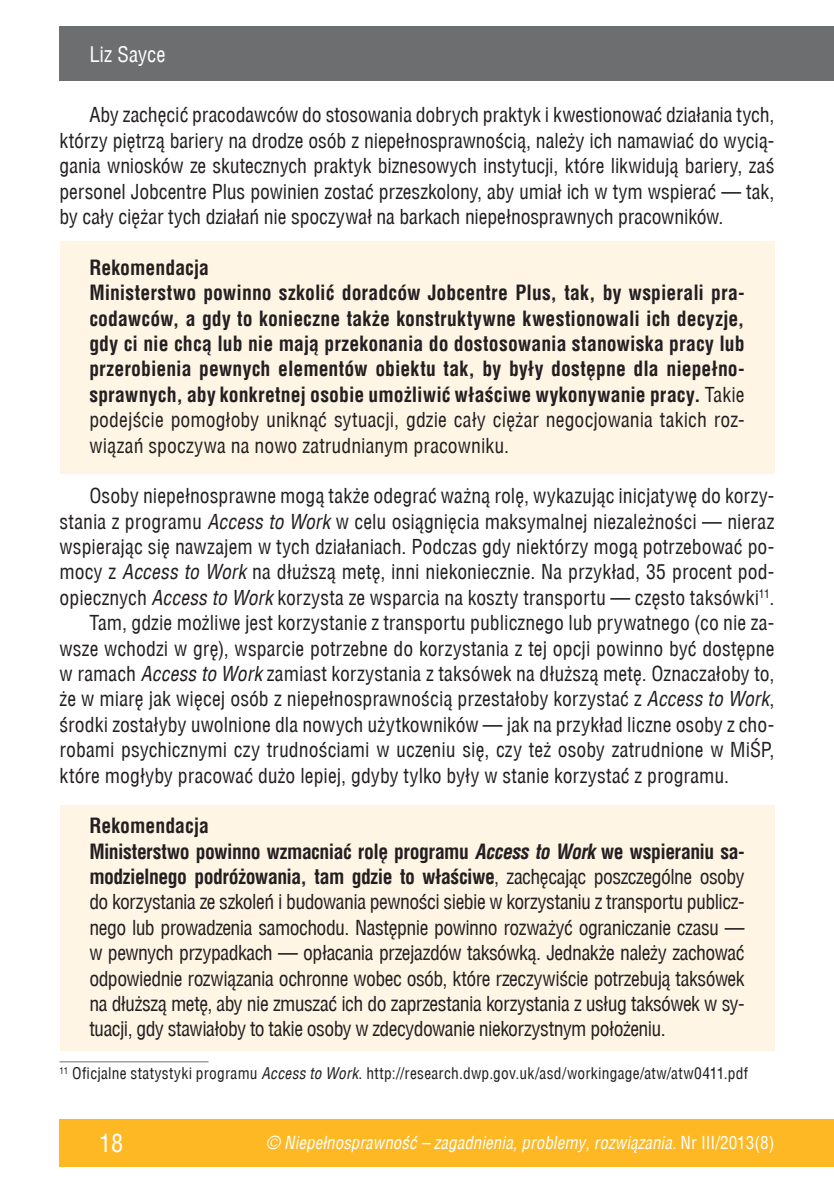
<style>
.page{position:relative;width:834px;height:1191px;background:#fff}
.page>*{position:absolute;margin:0;border:0;box-sizing:border-box;transform-origin:0 0}
.t1{font:24.5px "Switzerland Condensed";color:#fff}
.t2{font:21px "Switzerland Condensed";color:#fff}
.t3{font:20.12px/25.4px "Switzerland Condensed";color:#231f20;text-align:justify}
.t4{font:20.12px/25.4px "Switzerland Condensed";letter-spacing:-.025em;color:#231f20}
.t5{font:700 20.12px/25.4px "Switzerland Condensed";letter-spacing:.005em;color:#231f20}
.t6{font:italic 17.5px "Switzerland Condensed";color:#fff}
.t7{font:15.75px "Switzerland Condensed";letter-spacing:.02em;color:#231f20}
.s1{font-weight:400}
.s2{font-style:italic}
.s3{font-weight:700}
.s4{font-weight:700;font-style:italic}
.s5{font-style:normal}
</style>
<div class="page">
<div style="left:60px;top:1119px;width:773px;height:47px;background:#fdb824"></div>
<div style="left:60px;top:26px;width:773px;height:55px;background:#6d6e70"></div>
<div style="left:60px;top:242px;width:714px;height:232px;background:#fff5e5"></div>
<div style="left:60px;top:805px;width:714px;height:245px;background:#fff5e5"></div>
<hr style="left:60px;top:1061px;width:148px;height:1px;background:#6d6e70">
<p class="t2" style="left:89px;top:42px;width:78px">Liz Sayce</p>
<p class="t3" style="left:60px;top:102px;width:716px;text-indent:30px">Aby zachęcić pracodawców do stosowania dobrych praktyk i kwestionować działania tych, którzy piętrzą bariery na drodze osób z niepełnosprawnością, należy ich namawiać do wycią&shy;gania wniosków ze skutecznych praktyk biznesowych instytucji, które likwidują bariery, zaś personel Jobcentre Plus powinien zostać przeszkolony, aby umiał ich w tym wspierać — tak, by cały ciężar tych działań nie spoczywał na barkach niepełnosprawnych pracowników.</p>
<p class="t5" style="left:89px;top:255px;width:656px">Rekomendacja<br>Ministerstwo powinno szkolić doradców Jobcentre Plus, tak, by wspierali pra&shy;codawców, a gdy to konieczne także konstruktywne kwestionowali ich decyzje, gdy ci nie chcą lub nie mają przekonania do dostosowania stanowiska pracy lub przerobienia pewnych elementów obiektu tak, by były dostępne dla niepełno&shy;sprawnych, aby konkretnej osobie umożliwić właściwe wykonywanie pracy. <span class="s1">Takie podejście pomogłoby uniknąć sytuacji, gdzie cały ciężar negocjowania takich roz&shy;wiązań spoczywa na nowo zatrudnianym pracowniku.</span></p>
<p class="t3" style="left:89px;top:483px;width:686px">Osoby niepełnosprawne mogą także odegrać ważną rolę, wykazując inicjatywę do korzy-</p>
<p class="t3" style="left:60px;top:508px;width:716px">stania z programu <span class="s2">Access to Work</span> w celu osiągnięcia maksymalnej niezależności — nieraz</p>
<p class="t3" style="left:60px;top:534px;width:716px">wspierając się nawzajem w tych działaniach. Podczas gdy niektórzy mogą potrzebować po-</p>
<p class="t3" style="left:60px;top:559px;width:716px">mocy z <span class="s2">Access to Work</span> na dłuższą metę, inni niekoniecznie. Na przykład, 35 procent pod-</p>
<p class="t3" style="left:60px;top:585px;width:716px">opiecznych <span class="s2">Access to Work</span> korzysta ze wsparcia na koszty transportu — często taksówki<sup>11</sup>.</p>
<p class="t3" style="left:89px;top:610px;width:686px">Tam, gdzie możliwe jest korzystanie z transportu publicznego lub prywatnego (co nie za-</p>
<p class="t3" style="left:60px;top:635px;width:716px">wsze wchodzi w grę), wsparcie potrzebne do korzystania z tej opcji powinno być dostępne</p>
<p class="t3" style="left:60px;top:661px;width:716px">w ramach <span class="s2">Access to Work</span> zamiast korzystania z taksówek na dłuższą metę. Oznaczałoby to,</p>
<p class="t3" style="left:60px;top:686px;width:716px">że w miarę jak więcej osób z niepełnosprawnością przestałoby korzystać z <span class="s2">Access to Work</span>,</p>
<p class="t3" style="left:60px;top:711px;width:716px">środki zostałyby uwolnione dla nowych użytkowników — jak na przykład liczne osoby z cho-</p>
<p class="t3" style="left:60px;top:737px;width:716px">robami psychicznymi czy trudnościami w uczeniu się, czy też osoby zatrudnione w MiŚP,</p>
<p class="t3" style="left:60px;top:762px;width:671px">które mogłyby pracować dużo lepiej, gdyby tylko były w stanie korzystać z programu.</p>
<p class="t4" style="left:89px;top:813px;width:656px"><span class="s3">Rekomendacja<br>Ministerstwo powinno wzmacniać rolę programu</span> <span class="s4">Access to Work</span> <span class="s3">we wspieraniu sa&shy;modzielnego podróżowania, tam gdzie to właściwe</span>, zachęcając poszczególne osoby do korzystania ze szkoleń i budowania pewności siebie w korzystaniu z transportu publicz&shy;nego lub prowadzenia samochodu. Następnie powinno rozważyć ograniczanie czasu — w pewnych przypadkach — opłacania przejazdów taksówką. Jednakże należy zachować odpowiednie rozwiązania ochronne wobec osób, które rzeczywiście potrzebują taksówek na dłuższą metę, aby nie zmuszać ich do zaprzestania korzystania z usług taksówek w sy&shy;tuacji, gdy stawiałoby to takie osoby w zdecydowanie niekorzystnym położeniu.</p>
<p class="t7" style="left:60px;top:1064px;width:690px"><sup>11</sup> Oficjalne statystyki programu <span class="s2">Access to Work</span>. http://research.dwp.gov.uk/asd/workingage/atw/atw0411.pdf</p>
<p class="t1" style="left:99px;top:1129px;width:26px">18</p>
<p class="t6" style="left:266px;top:1132px;width:509px">© Niepełnosprawność – zagadnienia, problemy, rozwiązania. <span class="s5">Nr III/2013(8)</span></p>
</div>
